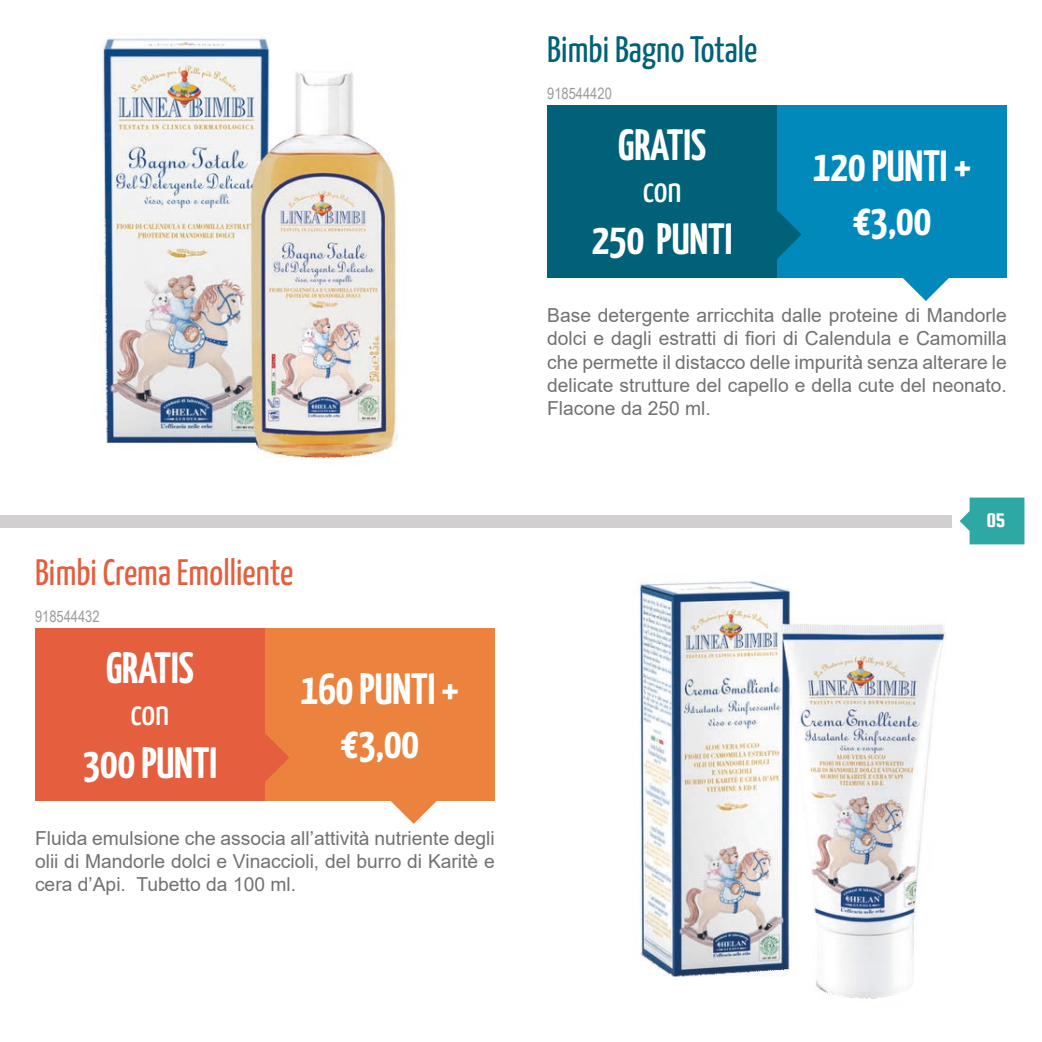
<style>
.page{position:relative;width:1042px;height:1042px;background:#fff}
.page>*{position:absolute;margin:0;border:0;box-sizing:border-box;transform-origin:0 0}
.t1{font:700 43.75px/54.2px "Yanone Kaffeesatz";color:#fff;text-align:center}
.t2{font:36.75px "Yanone Kaffeesatz";color:#e55f3e}
.t3{font:36.75px "Yanone Kaffeesatz";color:#006178}
.t4{font:36.75px "Yanone Kaffeesatz";letter-spacing:-.005em;color:#fff}
.t5{font:21px "Squada One";color:#fff}
.t6{font:19.25px/23.1px "Arial";color:#717271;text-align:justify}
.t7{font:15.75px "Arial Narrow";color:#9a9b9a}
</style>
<div class="page">
<svg style="left:959px;top:497px;width:65px;height:47px;background:#4bb4b1"></svg>
<div style="left:0;top:515px;width:951px;height:12px;background:#d1cfcf"></div>
<div style="left:777px;top:105px;width:230px;height:173px;background:#0089ba"></div>
<svg style="left:903px;top:278px;width:46px;height:23px"></svg>
<div style="left:265px;top:628px;width:230px;height:173px;background:#eb833f"></div>
<div style="left:35px;top:628px;width:230px;height:173px;background:#e55f3e"></div>
<div style="left:547px;top:105px;width:230px;height:173px;background:#006178"></div>
<svg style="left:391px;top:801px;width:46px;height:23px"></svg>
<svg style="left:265px;top:733px;width:24px;height:49px"></svg>
<svg style="left:777px;top:210px;width:24px;height:49px"></svg>
<img style="left:639px;top:581px;width:307px;height:418px">
<img style="left:99px;top:38px;width:299px;height:421px">
<h2 class="t2" style="left:35px;top:546px;width:260px">Bimbi Crema Emolliente</h2>
<p class="t7" style="left:35px;top:605px;width:66px">918544432</p>
<h1 class="t1" style="left:106px;top:638px;width:89px">GRATIS</h1>
<h2 class="t4" style="left:131px;top:686px;width:40px">con</h2>
<h1 class="t1" style="left:83px;top:732px;width:136px">300 PUNTI</h1>
<h1 class="t1" style="left:301px;top:658px;width:160px">160 PUNTI + €3,00</h1>
<p class="t6" style="left:35px;top:826px;width:461px">Fluida emulsione che associa all’attività nutriente degli olii di Mandorle dolci e Vinaccioli, del burro di Karitè e cera d’Api. Tubetto da 100 ml.</p>
<h2 class="t3" style="left:547px;top:23px;width:212px">Bimbi Bagno Totale</h2>
<p class="t7" style="left:547px;top:82px;width:66px">918544420</p>
<h1 class="t1" style="left:618px;top:115px;width:89px">GRATIS</h1>
<h2 class="t4" style="left:643px;top:163px;width:40px">con</h2>
<h1 class="t1" style="left:592px;top:209px;width:142px">250 PUNTI</h1>
<h1 class="t1" style="left:813px;top:135px;width:160px">120 PUNTI + €3,00</h1>
<p class="t6" style="left:547px;top:304px;width:461px">Base detergente arricchita dalle proteine di Mandorle dolci e dagli estratti di fiori di Calendula e Camomilla che permette il distacco delle impurità senza alterare le delicate strutture del capello e della cute del neonato.<br>Flacone da 250 ml.</p>
<p class="t5" style="left:986px;top:509px;width:21px">05</p>
</div>
